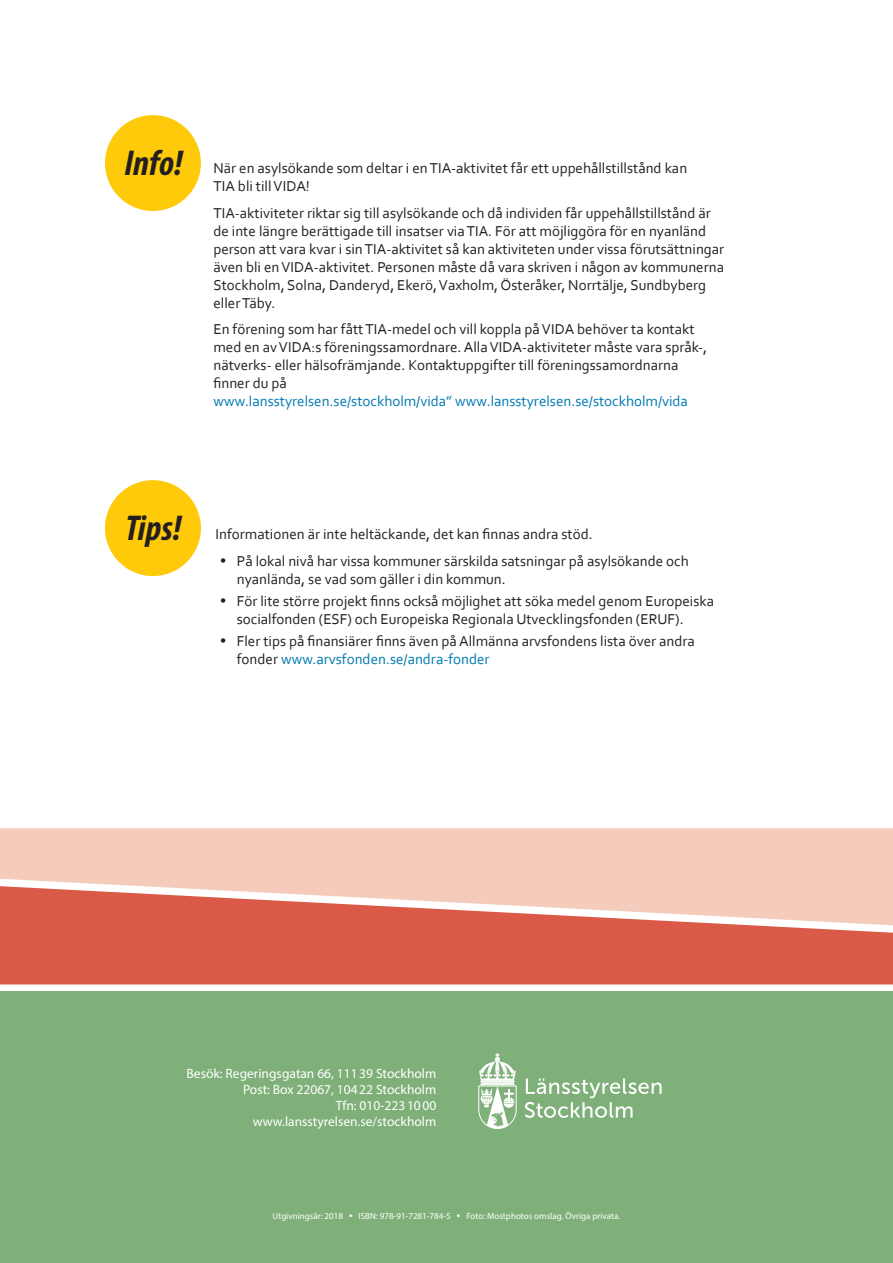
<style>
.page{position:relative;width:893px;height:1263px;background:#fff}
.page>*{position:absolute;margin:0;border:0;box-sizing:border-box;transform-origin:0 0}
.t1{font:italic 700 condensed 36px "Myriad Pro";color:#231f20}
.t2{font:15px/18px "Corbel";color:#231f20}
.t3{font:15px "Corbel";color:#0079b1}
.t4{font:13.5px/16.2px "Myriad Pro";color:#fff;text-align:right}
.t5{font:9px "Myriad Pro";color:#fff}
.s1{color:#231f20}
</style>
<div class="page">
<div style="left:0;top:992px;width:893px;height:271px;background:#7fb079"></div>
<svg style="left:525px;top:1078px;width:137px;height:40px"></svg>
<svg style="left:478px;top:1053px;width:39px;height:76px"></svg>
<div style="left:105px;top:480px;width:96px;height:96px;background:#feca0a;border-radius:50%"></div>
<div style="left:105px;top:115px;width:96px;height:96px;background:#feca0a;border-radius:50%"></div>
<div style="left:0;top:828px;width:893px;height:58px;background:#f5cbbc"></div>
<svg style="left:0;top:886px;width:893px;height:98px;background:#e17767"></svg>
<h1 class="t1" style="left:124px;top:140px;width:60px">Info!</h1>
<p class="t2" style="left:213px;top:159px;width:475px">När en asylsökande som deltar i en TIA-aktivitet får ett uppehållstillstånd kan<br>TIA bli till VIDA!</p>
<p class="t2" style="left:213px;top:203px;width:512px">TIA-aktiviteter riktar sig till asylsökande och då individen får uppehållstillstånd är de inte längre berättigade till insatser via TIA. För att möjliggöra för en nyanländ person att vara kvar i sin TIA-aktivitet så kan aktiviteten under vissa förutsättningar även bli en VIDA-aktivitet. Personen måste då vara skriven i någon av kommunerna Stockholm, Solna, Danderyd, Ekerö, Vaxholm, Österåker, Norrtälje, Sundbyberg eller Täby.</p>
<p class="t2" style="left:213px;top:320px;width:495px">En förening som har fått TIA-medel och vill koppla på VIDA behöver ta kontakt med en av VIDA:s föreningssamordnare. Alla VIDA-aktiviteter måste vara språk-, nätverks- eller hälsofrämjande. Kontaktuppgifter till föreningssamordnarna finner du på</p>
<p class="t3" style="left:213px;top:392px;width:476px">www.lansstyrelsen.se/stockholm/vida” www.lansstyrelsen.se/stockholm/vida</p>
<h1 class="t1" style="left:125px;top:505px;width:57px">Tips!</h1>
<p class="t2" style="left:237px;top:521px;width:453px;line-height:26.5px;text-indent:-21px">Informationen är inte heltäckande, det kan finnas andra stöd.<br>På lokal nivå har vissa kommuner särskilda satsningar på asylsökande och</p>
<p class="t2" style="left:237px;top:567px;width:479px;line-height:22.2px">nyanlända, se vad som gäller i din kommun.<br>För lite större projekt finns också möjlighet att söka medel genom Europeiska</p>
<p class="t2" style="left:237px;top:608px;width:460px;line-height:22.2px">socialfonden (ESF) och Europeiska Regionala Utvecklingsfonden (ERUF).<br>Fler tips på finansiärer finns även på Allmänna arvs-fondens lista över andra</p>
<p class="t3" style="left:237px;top:650px;width:254px"><span class="s1">fonder</span> www.arvsfonden.se/andra-fonder</p>
<p class="t4" style="left:187px;top:1065px;width:251px">Besök: Regeringsgatan 66, 11139 Stockholm<br>Post: Box 22067, 10422 Stockholm<br>Tfn: 010-2231000 www.lansstyrelsen.se/stockholm</p>
<p class="t5" style="left:273px;top:1210px;width:349px">Utgivningsår: 2018 • ISBN: 978-91-7281-784-5 • Foto: Mostphotos omslag. Övriga privata.</p>
</div>
